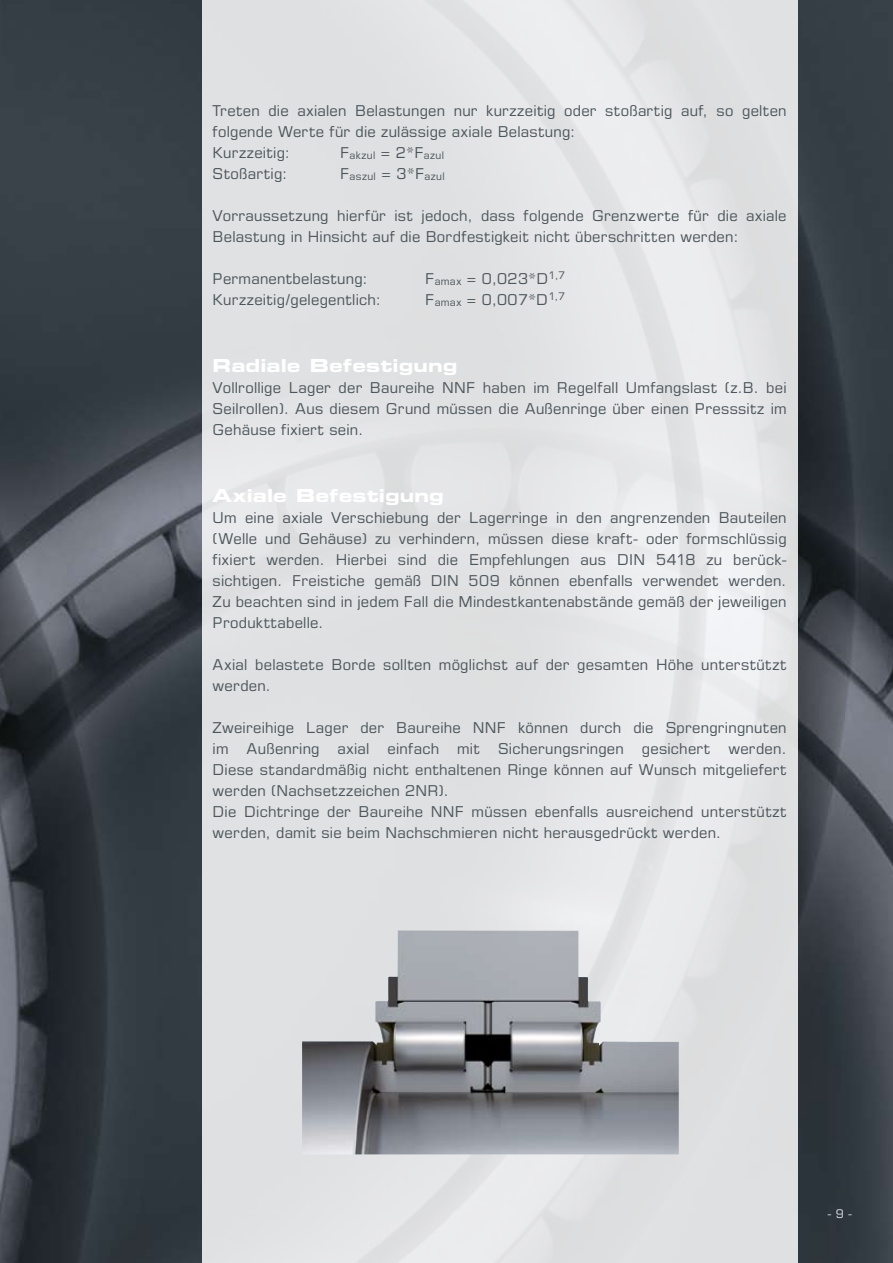
<style>
.page{position:relative;width:893px;height:1263px;background:#fff}
.page>*{position:absolute;margin:0;border:0;box-sizing:border-box;transform-origin:0 0}
.t1{font:18px "Eurostile LT Std Bold Ex 2";letter-spacing:.005em;color:#fff}
.t2{font:15px/21px "Eurostile LT Std";letter-spacing:.015em;color:#4c565c}
.t3{font:12px "Eurostile LT Std";color:#dadfe2}
.t4{font:10.5px "Eurostile LT Std";letter-spacing:.035em;color:#4c565c}
.s1{font-size:15px}
</style>
<div class="page">
<img style="left:0;top:0;width:893px;height:1263px">
<div style="left:202px;top:0;width:595px;height:1263px;background:linear-gradient(to right,#e0e1e2,#e5e6e7)"></div>
<img style="left:302px;top:930px;width:377px;height:224px">
<p class="t2" style="left:213px;top:100px;width:575px">Treten die axialen Belastungen nur kurzzeitig oder stoßartig auf, so gelten folgende Werte für die zulässige axiale Belastung:<br>Kurzzeitig:</p>
<p class="t4" style="left:340px;top:149px;width:105px"><span class="s1">F</span>akzul <span class="s1">= 2*F</span>azul</p>
<p class="t2" style="left:213px;top:163px;width:76px">Stoßartig:</p>
<p class="t4" style="left:340px;top:170px;width:106px"><span class="s1">F</span>aszul <span class="s1">= 3*F</span>azul</p>
<p class="t2" style="left:213px;top:205px;width:575px">Vorraussetzung hierfür ist jedoch, dass folgende Grenzwerte für die axiale<br>Belastung in Hinsicht auf die Bordfestigkeit nicht überschritten werden:</p>
<p class="t2" style="left:213px;top:268px;width:156px">Permanentbelastung:</p>
<p class="t2" style="left:425px;top:268px;width:142px">F<sub>amax</sub> = 0,023*D<sup>1,7</sup></p>
<p class="t2" style="left:213px;top:289px;width:170px">Kurzzeitig/gelegentlich:</p>
<p class="t2" style="left:425px;top:289px;width:141px">F<sub>amax</sub> = 0,007*D<sup>1,7</sup></p>
<p class="t1" style="left:213px;top:353px;width:246px">Radiale Befestigung</p>
<p class="t2" style="left:213px;top:377px;width:576px;text-align:justify">Vollrollige Lager der Baureihe NNF haben im Regelfall Umfangslast (z.B. bei Seilrollen). Aus diesem Grund müssen die Außenringe über einen Presssitz im Gehäuse fixiert sein.</p>
<p class="t1" style="left:213px;top:483px;width:233px">Axiale Befestigung</p>
<p class="t2" style="left:213px;top:507px;width:576px;text-align:justify">Um eine axiale Verschiebung der Lagerringe in den angrenzenden Bauteilen (Welle und Gehäuse) zu verhindern, müssen diese kraft- oder formschlüssig fixiert werden. Hierbei sind die Empfehlungen aus DIN 5418 zu berück&shy;sichtigen. Freistiche gemäß DIN 509 können ebenfalls verwendet werden.<br>Zu beachten sind in jedem Fall die Mindestkantenabstände gemäß der jeweiligen Produkttabelle.</p>
<p class="t2" style="left:213px;top:654px;width:575px">Axial belastete Borde sollten möglichst auf der gesamten Höhe unterstützt werden.</p>
<p class="t2" style="left:213px;top:717px;width:576px">Zweireihige Lager der Baureihe NNF können durch die Sprengringnuten im Außenring axial einfach mit Sicherungsringen gesichert werden.<br>Diese standardmäßig nicht enthaltenen Ringe können auf Wunsch mitgeliefert werden (Nachsetzzeichen 2NR).<br>Die Dichtringe der Baureihe NNF müssen ebenfalls ausreichend unterstützt werden, damit sie beim Nachschmieren nicht herausgedrückt werden.</p>
<p class="t3" style="left:828px;top:1206px;width:26px">- 9 -</p>
</div>
